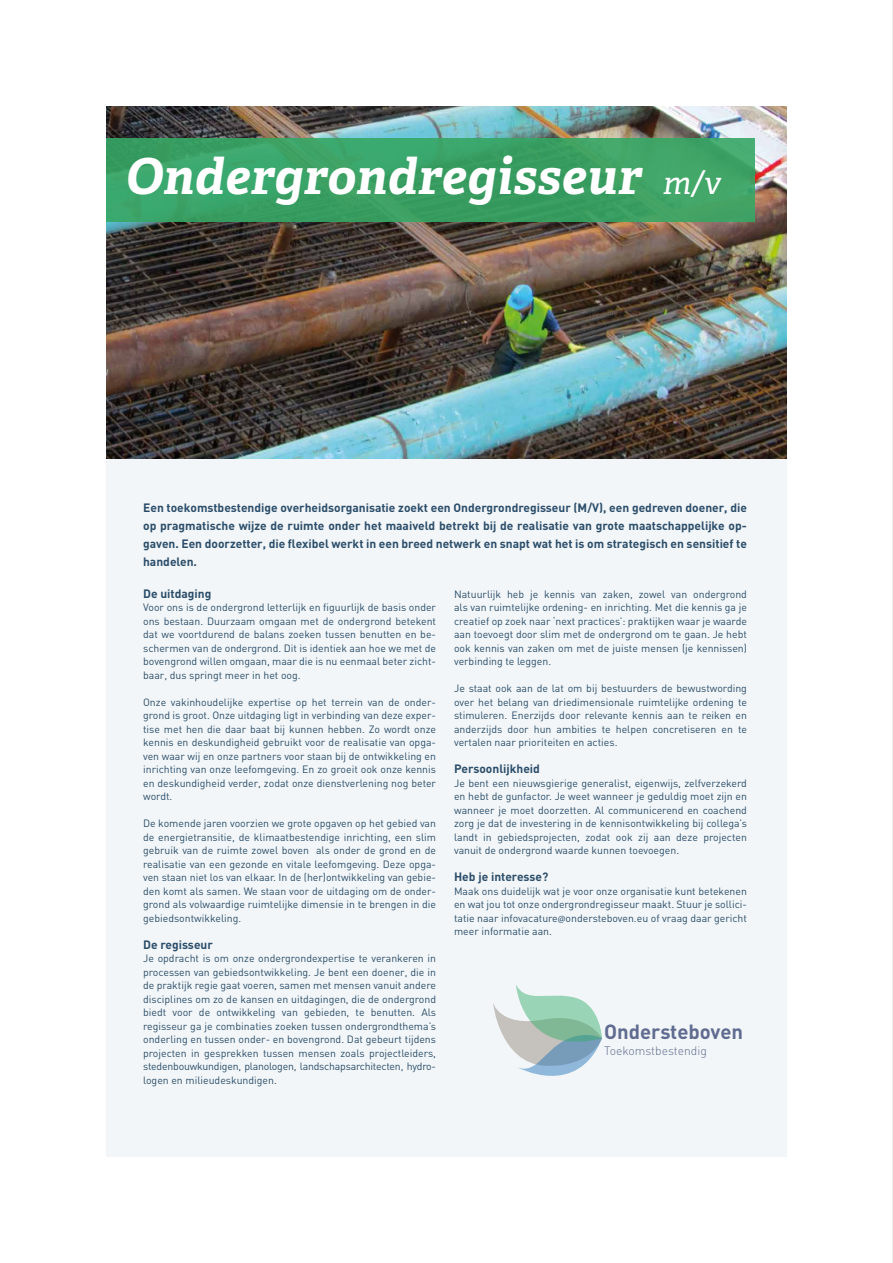
<style>
.page{position:relative;width:893px;height:1263px;background:#fff}
.page>*{position:absolute;margin:0;border:0;box-sizing:border-box;transform-origin:0 0}
.t1{font:italic 700 49.5px "Adelle";letter-spacing:.01em;color:#fff}
.t2{font:700 20.25px "DIN";color:#606b90}
.t3{font:300 12.15px "DIN";color:#606b90}
.t4{font:700 12px/18px "DIN";color:#2b4d6a;text-align:justify}
.t5{font:10.5px/13.5px "DIN";color:#2b4d6a;text-align:justify}
.s1{font-weight:400;font-size:31.5px}
.s2{font-family:"Myriad Pro"}
</style>
<div class="page">
<hr style="left:892px;top:0;width:1px;height:1263px;background:#e0e0df">
<div style="left:106px;top:106px;width:681px;height:1051px;background:#f2f6f8"></div>
<img style="left:106px;top:106px;width:681px;height:352px">
<div style="left:106px;top:138px;width:649px;height:84px;background:#36a765"></div>
<svg style="left:493px;top:985px;width:109px;height:91px"></svg>
<h1 class="t1" style="left:125px;top:140px;width:597px">Ondergrondregisseur <span class="s1">m/v</span></h1>
<p class="t4" style="left:143px;top:498px;width:605px">Een toekomstbestendige overheidsorganisatie zoekt een Ondergrondregisseur (M/V), een gedreven doener, die op pragmatische wijze de ruimte onder het maaiveld betrekt bij de realisatie van grote maatschappelijke op&shy;gaven. Een doorzetter, die flexibel werkt in een breed netwerk en snapt wat het is om strategisch en sensitief te handelen.</p>
<p class="t4" style="left:143px;top:584px;width:70px">De uitdaging</p>
<p class="t5" style="left:143px;top:600px;width:294px">Voor ons is de ondergrond letterlijk en figuurlijk de basis onder ons bestaan. Duurzaam omgaan met de ondergrond betekent dat we voortdurend de balans zoeken tussen benutten en be&shy;schermen van de ondergrond. Dit is identiek aan hoe we met de bovengrond willen omgaan, maar die is nu eenmaal beter zicht&shy;baar, dus springt meer in het oog.</p>
<p class="t5" style="left:143px;top:695px;width:294px">Onze vakinhoudelijke expertise op het terrein van de onder&shy;grond is groot. Onze uitdaging ligt in verbinding van deze exper&shy;tise met hen die daar baat bij kunnen hebben. Zo wordt onze kennis en deskundigheid gebruikt voor de realisatie van opga&shy;ven waar wij en onze partners voor staan bij de ontwikkeling en inrichting van onze leefomgeving. En zo groeit ook onze kennis en deskundigheid verder, zodat onze dienstverlening nog beter wordt.</p>
<p class="t5" style="left:143px;top:816px;width:294px">De komende jaren voorzien we grote opgaven op het gebied van de energietransitie, de klimaatbestendige inrichting, een slim gebruik van de ruimte zowel boven als onder de grond en de realisatie van een gezonde en vitale leefomgeving. Deze opga&shy;ven staan niet los van elkaar. In de (her)ontwikkeling van gebie&shy;den komt als samen. We staan voor de uitdaging om de onder&shy;grond als volwaardige ruimtelijke dimensie in te brengen in die gebiedsontwikkeling.</p>
<p class="t4" style="left:143px;top:935px;width:71px">De regisseur</p>
<p class="t5" style="left:143px;top:951px;width:294px">Je opdracht is om onze ondergrondexpertise te verankeren in processen van gebiedsontwikkeling. Je bent een doener, die in de praktijk regie gaat voeren, samen met mensen vanuit andere disciplines om zo de kansen en uitdagingen, die de ondergrond biedt voor de ontwikkeling van gebieden, te benutten. Als regisseur ga je combinaties zoeken tussen ondergrondthema’s onderling en tussen onder- en bovengrond. Dat gebeurt tijdens projecten in gesprekken tussen mensen zoals projectleiders, stedenbouwkundigen, planologen, landschapsarchitecten, hydro&shy;logen en milieudeskundigen.</p>
<p class="t5" style="left:454px;top:587px;width:294px">Natuurlijk heb je kennis van zaken, zowel van ondergrond als van ruimtelijke ordening- en inrichting. Met die kennis ga je creatief op zoek naar ‘next practices’: praktijken waar je waarde aan toevoegt door slim met de ondergrond om te gaan. Je hebt ook kennis van zaken om met de juiste mensen (je kennissen) verbinding te leggen.</p>
<p class="t5" style="left:454px;top:681px;width:294px">Je staat ook aan de lat om bij bestuurders de bewustwording over het belang van driedimensionale ruimtelijke ordening te stimuleren. Enerzijds door relevante kennis aan te reiken en anderzijds door hun ambities te helpen concretiseren en te vertalen naar prioriteiten en acties.</p>
<p class="t4" style="left:454px;top:759px;width:87px">Persoonlijkheid</p>
<p class="t5" style="left:454px;top:776px;width:294px">Je bent een nieuwsgierige generalist, eigenwijs, zelfverzekerd en hebt de gunfactor. Je weet wanneer je geduldig moet zijn en wanneer je moet doorzetten. Al communicerend en coachend zorg je dat de investering in de kennisontwikkeling bij collega’s landt in gebiedsprojecten, zodat ook zij aan deze projecten vanuit de ondergrond waarde kunnen toevoegen.</p>
<p class="t4" style="left:454px;top:867px;width:96px">Heb je interesse?</p>
<p class="t5" style="left:454px;top:884px;width:294px">Maak ons duidelijk wat je voor onze organisatie kunt betekenen en wat jou tot onze ondergrondregisseur maakt. Stuur je sollici&shy;tatie naar infovacature<span class="s2">@</span>ondersteboven.eu of vraag daar gericht meer informatie aan.</p>
<h2 class="t2" style="left:604px;top:1019px;width:141px">Ondersteboven</h2>
<p class="t3" style="left:604px;top:1043px;width:104px">Toekomstbestendig</p>
</div>
